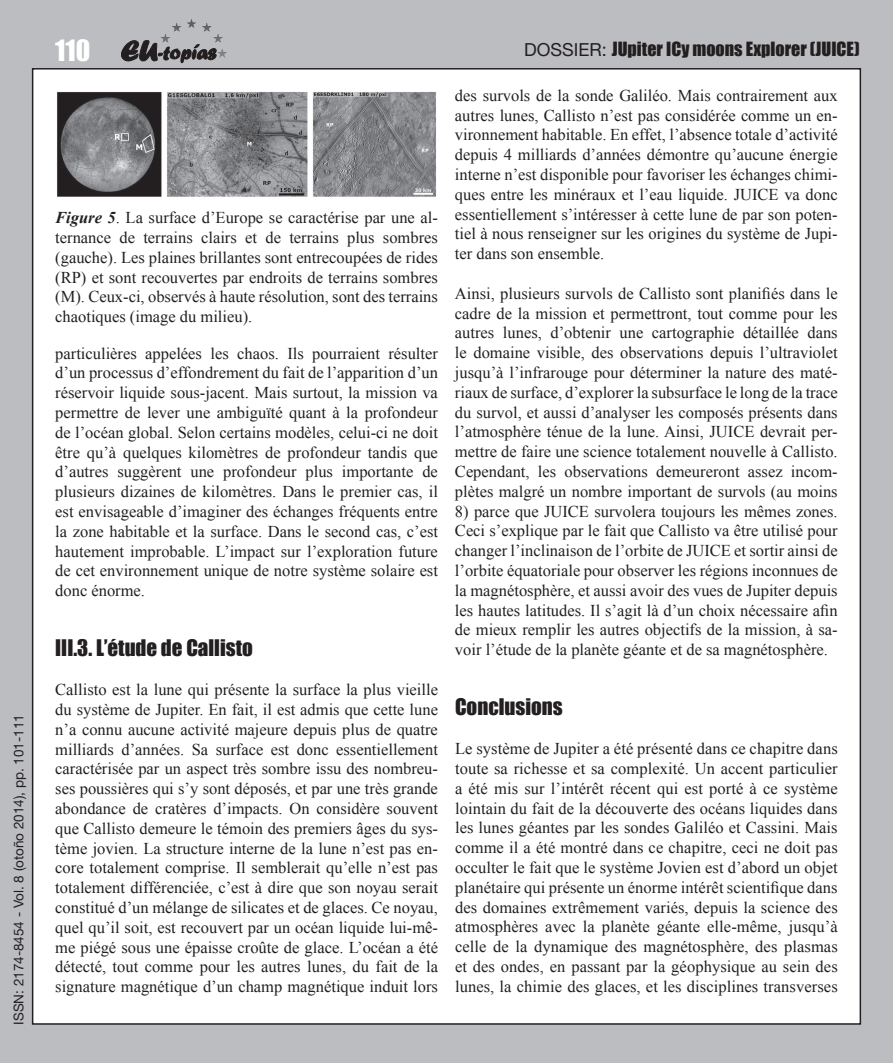
<style>
.page{position:relative;width:893px;height:1063px;background:#bcbdc0}
.page>*{position:absolute;margin:0;border:0;box-sizing:border-box;transform-origin:0 0}
.t1{font:27px "Impact";color:#fff}
.t2{font:21px "Impact";color:#231f20}
.t3{font:18px "Impact";color:#231f20}
.t4{font:16.5px/19.8px "Times New Roman";color:#231f20;text-align:justify}
.t5{font:13.5px "Helvetica Neue";color:#231f20}
.s1{font-family:"Helvetica Neue"}
.s2{font-weight:700;font-style:italic}
</style>
<div class="page">
<div style="left:33px;top:69px;width:827px;height:955px;background:#fff"></div>
<svg style="left:121px;top:40px;width:95px;height:23px"></svg>
<hr style="left:161px;top:19px;width:66px;height:1px;background:#58595b">
<hr style="left:161px;top:20px;width:66px;height:1px;background:#59595c">
<hr style="left:161px;top:21px;width:66px;height:1px;background:#5a5a5d">
<hr style="left:161px;top:22px;width:66px;height:1px;background:#5c5c5f">
<hr style="left:161px;top:23px;width:66px;height:1px;background:#5d5d60">
<hr style="left:161px;top:24px;width:66px;height:1px;background:#5f5f62">
<hr style="left:161px;top:25px;width:66px;height:1px;background:#606063">
<hr style="left:161px;top:26px;width:66px;height:1px;background:#626265">
<hr style="left:161px;top:27px;width:66px;height:1px;background:#636366">
<hr style="left:161px;top:28px;width:66px;height:1px;background:#646467">
<hr style="left:161px;top:29px;width:66px;height:1px;background:#656568">
<hr style="left:161px;top:30px;width:66px;height:1px;background:#666669">
<hr style="left:161px;top:31px;width:66px;height:1px;background:#67676a">
<hr style="left:161px;top:32px;width:66px;height:1px;background:#68686b">
<hr style="left:161px;top:33px;width:66px;height:1px;background:#696a6d">
<hr style="left:161px;top:34px;width:66px;height:1px;background:#6a6b6e">
<hr style="left:161px;top:35px;width:66px;height:1px;background:#6c6c6f">
<hr style="left:161px;top:36px;width:66px;height:1px;background:#6c6d70">
<hr style="left:161px;top:37px;width:66px;height:1px;background:#6e6f72">
<hr style="left:161px;top:38px;width:66px;height:1px;background:#6f7073">
<hr style="left:161px;top:39px;width:66px;height:1px;background:#707174">
<hr style="left:161px;top:40px;width:66px;height:1px;background:#717275">
<hr style="left:161px;top:41px;width:66px;height:1px;background:#727376">
<hr style="left:161px;top:42px;width:66px;height:1px;background:#737477">
<hr style="left:161px;top:43px;width:66px;height:1px;background:#747578">
<hr style="left:161px;top:44px;width:66px;height:1px;background:#75777a">
<hr style="left:161px;top:45px;width:66px;height:1px;background:#76787b">
<hr style="left:161px;top:46px;width:66px;height:1px;background:#78797c">
<hr style="left:161px;top:47px;width:66px;height:1px;background:#787a7d">
<hr style="left:161px;top:48px;width:66px;height:1px;background:#7a7c7f">
<hr style="left:161px;top:49px;width:66px;height:1px;background:#7b7d80">
<hr style="left:161px;top:50px;width:66px;height:1px;background:#7b7d80">
<hr style="left:161px;top:51px;width:66px;height:1px;background:#7d7f82">
<hr style="left:161px;top:52px;width:66px;height:1px;background:#7e8083">
<hr style="left:161px;top:53px;width:66px;height:1px;background:#7f8184">
<hr style="left:161px;top:54px;width:66px;height:1px;background:#818386">
<hr style="left:161px;top:55px;width:66px;height:1px;background:#818386">
<hr style="left:161px;top:56px;width:66px;height:1px;background:#828487">
<hr style="left:161px;top:57px;width:66px;height:1px;background:#848689">
<img style="left:57px;top:92px;width:379px;height:105px">
<p class="t5" style="left:11px;top:1025px;width:312px;rotate:-90deg">ISSN: 2174-8454 - Vol. 8 (otoño 2014), pp. 101-111</p>
<h1 class="t1" style="left:55px;top:29px;width:37px">110</h1>
<p class="t3" style="left:524px;top:35px;width:337px"><span class="s1">DOSSIER:</span> JUpiter ICy moons Explorer (JUICE)</p>
<p class="t4" style="left:55px;top:208px;width:384px"><span class="s2">Figure 5</span>. La surface d’Europe se caractérise par une al&shy;ternance de terrains clairs et de terrains plus sombres (gauche). Les plaines brillantes sont entrecoupées de rides (RP) et sont recouvertes par endroits de terrains sombres (M). Ceux-ci, observés à haute résolution, sont des terrains chaotiques (image du milieu).</p>
<p class="t4" style="left:55px;top:343px;width:384px">particulières appelées les chaos. Ils pourraient résulter d’un processus d’effondrement du fait de l’apparition d’un réservoir liquide sous-jacent. Mais surtout, la mission va permettre de lever une ambiguïté quant à la profondeur de l’océan global. Selon certains modèles, celui-ci ne doit être qu’à quelques kilomètres de profondeur tandis que d’autres suggèrent une profondeur plus importante de plusieurs dizaines de kilomètres. Dans le premier cas, il est envisageable d’imaginer des échanges fréquents entre la zone habitable et la surface. Dans le second cas, c’est hautement improbable. L’impact sur l’exploration future de cet environnement unique de notre système solaire est donc énorme.</p>
<p class="t2" style="left:55px;top:631px;width:199px">III.3. L’étude de Callisto</p>
<p class="t4" style="left:55px;top:680px;width:384px">Callisto est la lune qui présente la surface la plus vieille du système de Jupiter. En fait, il est admis que cette lune n’a connu aucune activité majeure depuis plus de quatre milliards d’années. Sa surface est donc essentiellement caractérisée par un aspect très sombre issu des nombreu&shy;ses poussières qui s’y sont déposés, et par une très grande abondance de cratères d’impacts. On considère souvent que Callisto demeure le témoin des premiers âges du sys&shy;tème jovien. La structure interne de la lune n’est pas en&shy;core totalement comprise. Il semblerait qu’elle n’est pas totalement différenciée, c’est à dire que son noyau serait constitué d’un mélange de silicates et de glaces. Ce noyau, quel qu’il soit, est recouvert par un océan liquide lui-mê&shy;me piégé sous une épaisse croûte de glace. L’océan a été détecté, tout comme pour les autres lunes, du fait de la signature magnétique d’un champ magnétique induit lors</p>
<p class="t4" style="left:455px;top:85px;width:384px">des survols de la sonde Galiléo. Mais contrairement aux autres lunes, Callisto n’est pas considérée comme un en&shy;vironnement habitable. En effet, l’absence totale d’activité depuis 4 milliards d’années démontre qu’aucune énergie interne n’est disponible pour favoriser les échanges chimi&shy;ques entre les minéraux et l’eau liquide. JUICE va donc essentiellement s’intéresser à cette lune de par son poten&shy;tiel à nous renseigner sur les origines du système de Jupi&shy;ter dans son ensemble.</p>
<p class="t4" style="left:455px;top:283px;width:384px">Ainsi, plusieurs survols de Callisto sont planifiés dans le cadre de la mission et permettront, tout comme pour les autres lunes, d’obtenir une cartographie détaillée dans le domaine visible, des observations depuis l’ultraviolet jusqu’à l’infrarouge pour déterminer la nature des maté&shy;riaux de surface, d’explorer la subsurface le long de la trace du survol, et aussi d’analyser les composés présents dans l’atmosphère ténue de la lune. Ainsi, JUICE devrait per&shy;mettre de faire une science totalement nouvelle à Callisto.<br>Cependant, les observations demeureront assez incom&shy;plètes malgré un nombre important de survols (au moins</p>
<p class="t4" style="left:455px;top:501px;width:384px">8) parce que JUICE survolera toujours les mêmes zones.<br>Ceci s’explique par le fait que Callisto va être utilisé pour changer l’inclinaison de l’orbite de JUICE et sortir ainsi de l’orbite équatoriale pour observer les régions inconnues de la magnétosphère, et aussi avoir des vues de Jupiter depuis les hautes latitudes. Il s’agit là d’un choix nécessaire afin de mieux remplir les autres objectifs de la mission, à sa&shy;voir l’étude de la planète géante et de sa magnétosphère.</p>
<p class="t2" style="left:455px;top:690px;width:109px">Conclusions</p>
<p class="t4" style="left:455px;top:738px;width:384px">Le système de Jupiter a été présenté dans ce chapitre dans toute sa richesse et sa complexité. Un accent particulier a été mis sur l’intérêt récent qui est porté à ce système lointain du fait de la découverte des océans liquides dans les lunes géantes par les sondes Galiléo et Cassini. Mais comme il a été montré dans ce chapitre, ceci ne doit pas occulter le fait que le système Jovien est d’abord un objet planétaire qui présente un énorme intérêt scientifique dans des domaines extrêmement variés, depuis la science des atmosphères avec la planète géante elle-même, jusqu’à celle de la dynamique des magnétosphère, des plasmas et des ondes, en passant par la géophysique au sein des lunes, la chimie des glaces, et les disciplines transverses</p>
</div>
